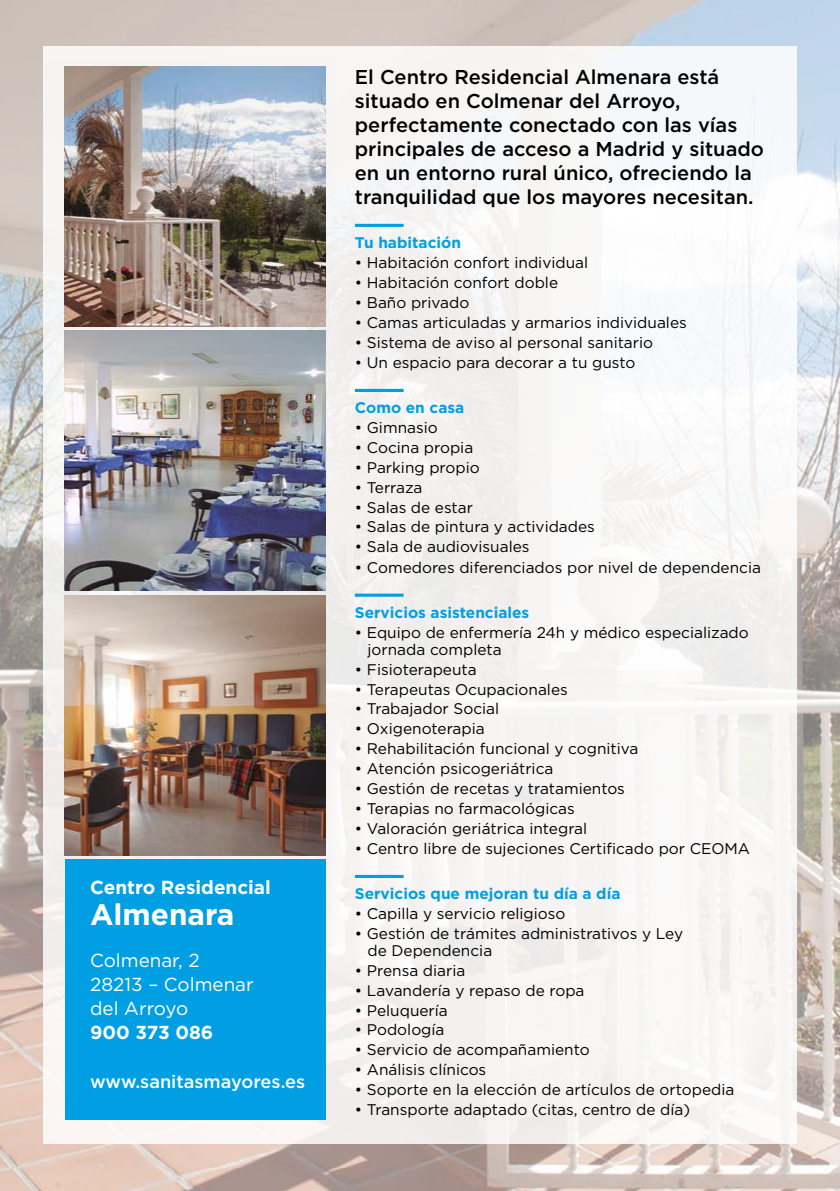
<style>
.page{position:relative;width:840px;height:1191px;background:#fff}
.page>*{position:absolute;margin:0;border:0;box-sizing:border-box;transform-origin:0 0}
.t1{font:700 29.6px "Gotham";color:#fff}
.t2{font:500 20px/24px "Gotham";color:#000}
.t3{font:18.8px/24.2px "Gotham";color:#fff}
.t4{font:700 18.8px "Gotham";color:#fff}
.t5{font:500 18.2px "Gotham";color:#fff}
.t6{font:15.4px/17px "Gotham";color:#000}
.t7{font:700 15.4px "Gotham";color:#009fe3}
</style>
<div class="page">
<img style="left:0;top:0;width:839px;height:1191px">
<div style="left:44px;top:46px;width:752px;height:1097px;background:#f6f5f4"></div>
<div style="left:65px;top:859px;width:260px;height:260px;background:#009fe3"></div>
<img style="left:65px;top:66px;width:260px;height:260px">
<img style="left:65px;top:330px;width:260px;height:261px">
<img style="left:65px;top:595px;width:260px;height:260px">
<hr style="left:355px;top:224px;width:48px;height:3px;background:#009fe3">
<hr style="left:355px;top:389px;width:48px;height:3px;background:#009fe3">
<svg style="left:355px;top:593px;width:48px;height:4px"></svg>
<hr style="left:355px;top:875px;width:48px;height:3px;background:#009fe3">
<p class="t4" style="left:90px;top:875px;width:182px">Centro Residencial</p>
<h1 class="t1" style="left:90px;top:895px;width:146px">Almenara</h1>
<p class="t3" style="left:90px;top:947px;width:165px">Colmenar, 2<br>28213 – Colmenar del Arroyo</p>
<p class="t4" style="left:90px;top:1020px;width:125px">900 373 086</p>
<p class="t5" style="left:90px;top:1069px;width:216px">www.sanitasmayores.es</p>
<p class="t2" style="left:355px;top:64px;width:410px">El Centro Residencial Almenara está situado en Colmenar del Arroyo, perfectamente conectado con las vías principales de acceso a Madrid y situado en un entorno rural único, ofreciendo la tranquilidad que los mayores necesitan.</p>
<p class="t7" style="left:355px;top:233px;width:107px">Tu habitación</p>
<p class="t6" style="left:355px;top:254px;width:235px">• Habitación confort individual</p>
<p class="t6" style="left:355px;top:274px;width:205px">• Habitación confort doble</p>
<p class="t6" style="left:355px;top:293px;width:116px">• Baño privado</p>
<p class="t6" style="left:355px;top:313px;width:333px">• Camas articuladas y armarios individuales</p>
<p class="t6" style="left:355px;top:333px;width:299px">• Sistema de aviso al personal sanitario</p>
<p class="t6" style="left:355px;top:353px;width:282px">• Un espacio para decorar a tu gusto</p>
<p class="t7" style="left:355px;top:398px;width:111px">Como en casa</p>
<p class="t6" style="left:355px;top:419px;width:84px">• Gimnasio</p>
<p class="t6" style="left:355px;top:439px;width:120px">• Cocina propia</p>
<p class="t6" style="left:355px;top:458px;width:126px">• Parking propio</p>
<p class="t6" style="left:355px;top:478px;width:69px">• Terraza</p>
<p class="t6" style="left:355px;top:498px;width:119px">• Salas de estar</p>
<p class="t6" style="left:355px;top:518px;width:241px">• Salas de pintura y actividades</p>
<p class="t6" style="left:355px;top:538px;width:176px">• Sala de audiovisuales</p>
<p class="t6" style="left:355px;top:558px;width:407px">• Comedores diferenciados por nivel de dependencia</p>
<p class="t7" style="left:355px;top:602px;width:176px">Servicios asistenciales</p>
<p class="t6" style="left:367px;top:623px;width:382px;text-indent:-13px">• Equipo de enfermería 24h y médico especializado jornada completa</p>
<p class="t6" style="left:355px;top:660px;width:123px">• Fisioterapeuta</p>
<p class="t6" style="left:355px;top:680px;width:214px">• Terapeutas Ocupacionales</p>
<p class="t6" style="left:355px;top:700px;width:146px">• Trabajador Social</p>
<p class="t6" style="left:355px;top:720px;width:131px">• Oxigenoterapia</p>
<p class="t6" style="left:355px;top:740px;width:285px">• Rehabilitación funcional y cognitiva</p>
<p class="t6" style="left:355px;top:759px;width:200px">• Atención psicogeriátrica</p>
<p class="t6" style="left:355px;top:779px;width:271px">• Gestión de recetas y tratamientos</p>
<p class="t6" style="left:355px;top:799px;width:221px">• Terapias no farmacológicas</p>
<p class="t6" style="left:355px;top:819px;width:234px">• Valoración geriátrica integral</p>
<p class="t6" style="left:355px;top:839px;width:396px">• Centro libre de sujeciones Certificado por CEOMA</p>
<p class="t7" style="left:355px;top:883px;width:267px">Servicios que mejoran tu día a día</p>
<p class="t6" style="left:355px;top:905px;width:212px">• Capilla y servicio religioso</p>
<p class="t6" style="left:367px;top:924px;width:317px;text-indent:-13px">• Gestión de trámites administrativos y Ley de Dependencia</p>
<p class="t6" style="left:355px;top:961px;width:112px">• Prensa diaria</p>
<p class="t6" style="left:355px;top:981px;width:231px">• Lavandería y repaso de ropa</p>
<p class="t6" style="left:355px;top:1001px;width:94px">• Peluquería</p>
<p class="t6" style="left:355px;top:1021px;width:91px">• Podología</p>
<p class="t6" style="left:355px;top:1041px;width:236px">• Servicio de acompañamiento</p>
<p class="t6" style="left:355px;top:1060px;width:133px">• Análisis clínicos</p>
<p class="t6" style="left:355px;top:1080px;width:381px">• Soporte en la elección de artículos de ortopedia</p>
<p class="t6" style="left:355px;top:1100px;width:336px">• Transporte adaptado (citas, centro de día)</p>
</div>
